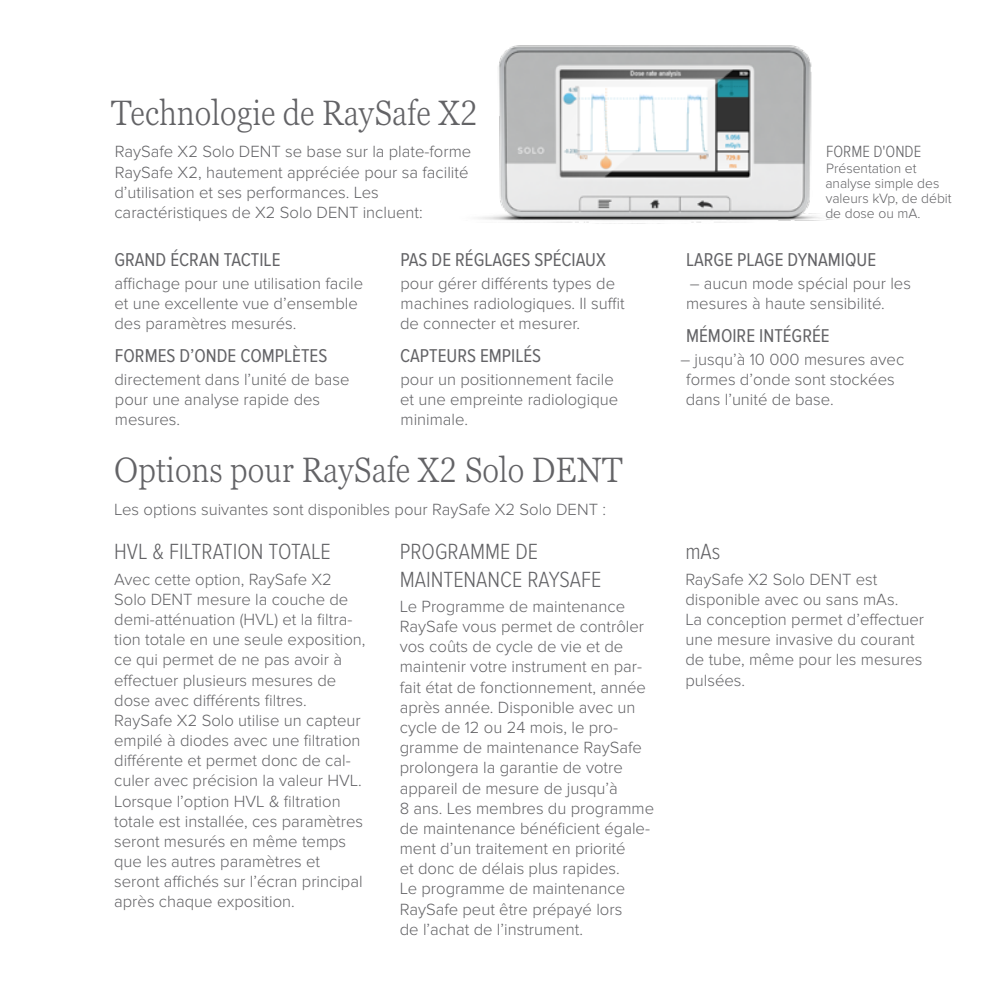
<style>
.page{position:relative;width:993px;height:993px;background:#fff}
.page>*{position:absolute;margin:0;border:0;box-sizing:border-box;transform-origin:0 0}
.t1{font:300 condensed 35px "Georgia Pro";color:#636366}
.t2{font:300 22.75px/27.3px "Proxima Nova Cond";color:#636366}
.t3{font:19.25px "Proxima Nova Cond";color:#636366}
.t4{font:300 16.8px/20.1px "Proxima Nova";color:#636366}
.t5{font:300 16.8px "Proxima Nova Cond";color:#636366}
.t6{font:300 14px/14.9px "Proxima Nova";color:#636366}
</style>
<div class="page">
<img style="left:478px;top:45px;width:356px;height:179px">
<h1 class="t1" style="left:111px;top:89px;width:368px">Technologie de RaySafe X2</h1>
<p class="t4" style="left:114px;top:142px;width:358px">RaySafe X2 Solo DENT se base sur la plate-forme RaySafe X2, hautement appréciée pour sa facilité d’utilisation et ses performances. Les caractéristiques de X2 Solo DENT incluent:</p>
<p class="t5" style="left:825px;top:142px;width:97px">FORME D'ONDE</p>
<p class="t6" style="left:825px;top:161px;width:128px">Présentation et analyse simple des valeurs kVp, de débit de dose ou mA.</p>
<p class="t3" style="left:114px;top:249px;width:167px">GRAND ÉCRAN TACTILE</p>
<p class="t4" style="left:114px;top:273px;width:250px">affichage pour une utilisation facile et une excellente vue d’ensemble des paramètres mesurés.</p>
<p class="t3" style="left:115px;top:345px;width:214px">FORMES D’ONDE COMPLÈTES</p>
<p class="t4" style="left:114px;top:369px;width:236px">directement dans l’unité de base pour une analyse rapide des mesures.</p>
<p class="t3" style="left:400px;top:249px;width:207px">PAS DE RÉGLAGES SPÉCIAUX</p>
<p class="t4" style="left:400px;top:273px;width:226px">pour gérer différents types de machines radiologiques. Il suffit de connecter et mesurer.</p>
<p class="t3" style="left:400px;top:345px;width:143px">CAPTEURS EMPILÉS</p>
<p class="t4" style="left:400px;top:369px;width:219px">pour un positionnement facile et une empreinte radiologique minimale.</p>
<h1 class="t1" style="left:114px;top:446px;width:509px">Options pour RaySafe X2 Solo DENT</h1>
<p class="t4" style="left:114px;top:499px;width:493px">Les options suivantes sont disponibles pour RaySafe X2 Solo DENT :</p>
<h2 class="t2" style="left:114px;top:538px;width:218px">HVL &amp; FILTRATION TOTALE</h2>
<p class="t4" style="left:114px;top:569px;width:253px">Avec cette option, RaySafe X2<br>Solo DENT mesure la couche de demi-atténuation (HVL) et la filtra&shy;tion totale en une seule exposition, ce qui permet de ne pas avoir à effectuer plusieurs mesures de dose avec différents filtres.<br>RaySafe X2 Solo utilise un capteur empilé à diodes avec une filtration différente et permet donc de cal&shy;culer avec précision la valeur HVL.<br>Lorsque l’option HVL &amp; filtration totale est installée, ces paramètres seront mesurés en même temps que les autres paramètres et seront affichés sur l’écran principal après chaque exposition.</p>
<h2 class="t2" style="left:399px;top:538px;width:203px">PROGRAMME DE<br>MAINTENANCE RAYSAFE</h2>
<p class="t4" style="left:399px;top:596px;width:256px">Le Programme de maintenance<br>RaySafe vous permet de contrôler vos coûts de cycle de vie et de maintenir votre instrument en par&shy;fait état de fonctionnement, année après année. Disponible avec un cycle de 12 ou 24 mois, le pro&shy;gramme de maintenance RaySafe prolongera la garantie de votre appareil de mesure de jusqu’à<br>8 ans. Les membres du programme de maintenance bénéficient égale&shy;ment d’un traitement en priorité<br>et donc de délais plus rapides.<br>Le programme de maintenance<br>RaySafe peut être prépayé lors<br>de l’achat de l’instrument.</p>
<p class="t3" style="left:686px;top:249px;width:191px">LARGE PLAGE DYNAMIQUE</p>
<p class="t4" style="left:686px;top:273px;width:226px">– aucun mode spécial pour les mesures à haute sensibilité.</p>
<p class="t3" style="left:686px;top:325px;width:145px">MÉMOIRE INTÉGRÉE</p>
<p class="t4" style="left:685px;top:349px;width:220px;text-indent:-5px">– jusqu’à 10 000 mesures avec formes d’onde sont stockées dans l’unité de base.</p>
<h2 class="t2" style="left:685px;top:538px;width:36px">mAs</h2>
<p class="t4" style="left:685px;top:569px;width:240px">RaySafe X2 Solo DENT est disponible avec ou sans mAs.<br>La conception permet d’effectuer une mesure invasive du courant de tube, même pour les mesures pulsées.</p>
</div>
